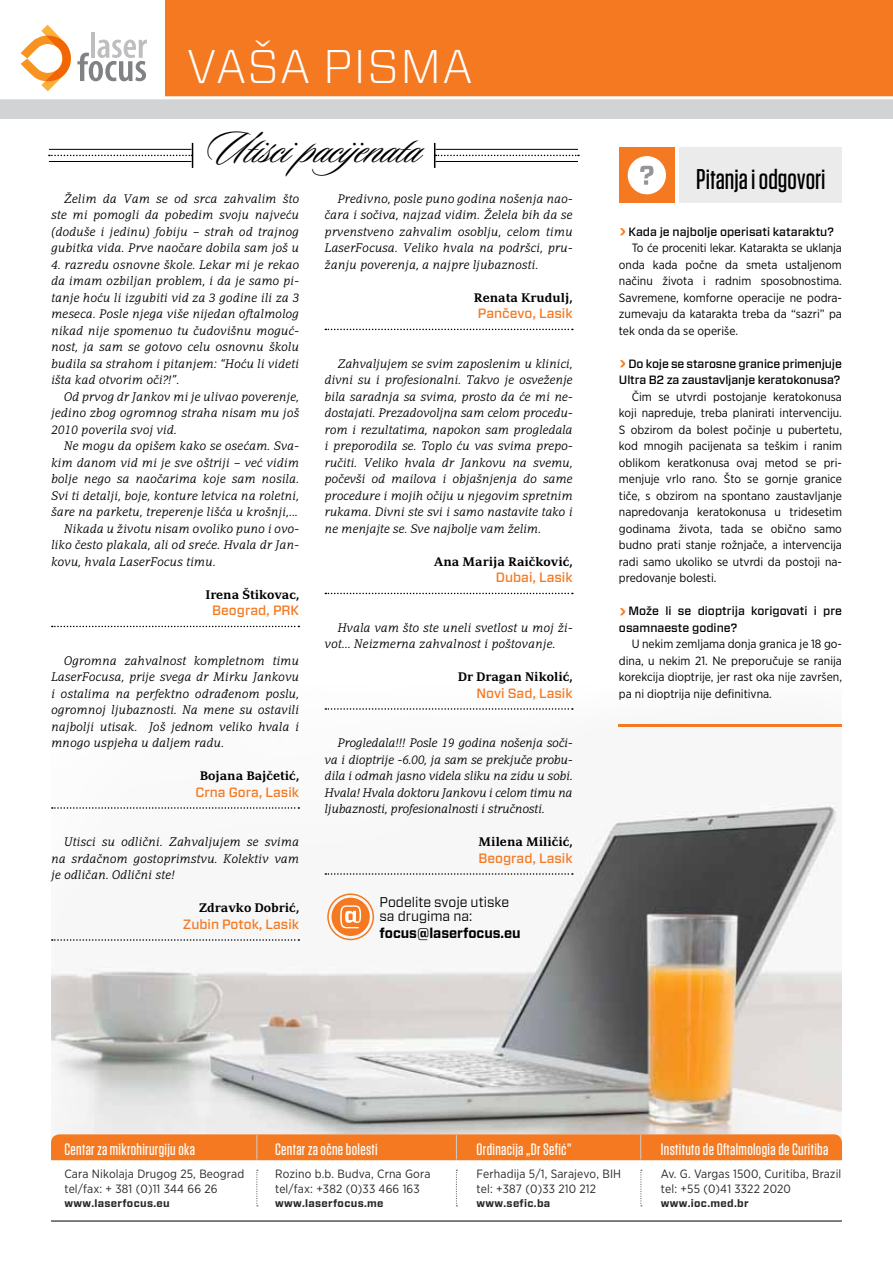
<style>
.page{position:relative;width:893px;height:1263px;background:#fff}
.page>*{position:absolute;margin:0;border:0;box-sizing:border-box;transform-origin:0 0}
.t1{font:48px "Sloop Script One";color:#000}
.t2{font:300 47.1px "Vitesse Sans";letter-spacing:.02em;color:#fff}
.t3{font:500 28.5px "Tungsten";color:#000}
.t4{font:500 16.5px "Tungsten";letter-spacing:.02em;color:#fff}
.t5{font:13.95px/14px "Vitesse Sans";color:#000;scale:.96 1}
.t6{font:700 13.95px "Vitesse Sans";color:#000;scale:.96 1}
.t7{font:500 13.5px "Vitesse Sans";color:#f47921}
.t8{font:italic 300 12px/16.5px "PF Adamant Pro";color:#000;text-align:justify}
.t9{font:12px/16.5px "Gotham Narrow";color:#000;text-align:justify}
.t10{font:12px/15px "Gotham Narrow";letter-spacing:.01em;color:#292829}
.t11{font:500 12px/16.5px "Vitesse Sans";letter-spacing:-.005em;color:#000}
.t12{font:700 12px "PF Adamant Pro";color:#000}
.t13{font:700 10.5px "Vitesse Sans";letter-spacing:.03em;color:#292829}
.s1{font-size:19.5px;color:#f47921}
</style>
<div class="page">
<img style="left:51px;top:708px;width:791px;height:426px">
<svg style="left:52px;top:626px;width:247px;height:1px"></svg>
<svg style="left:52px;top:807px;width:247px;height:2px"></svg>
<svg style="left:52px;top:939px;width:247px;height:2px"></svg>
<svg style="left:325px;top:329px;width:248px;height:1px"></svg>
<svg style="left:325px;top:593px;width:248px;height:1px"></svg>
<svg style="left:325px;top:708px;width:248px;height:2px"></svg>
<svg style="left:325px;top:873px;width:248px;height:2px"></svg>
<div style="left:680px;top:147px;width:162px;height:56px;background:#ebebec"></div>
<div style="left:619px;top:147px;width:56px;height:56px;background:#f47921"></div>
<div style="left:628px;top:156px;width:38px;height:38px;background:#fff;border-radius:50%"></div>
<svg style="left:640px;top:166px;width:13px;height:19px"></svg>
<hr style="left:619px;top:724px;width:223px;height:3px;background:#f47921">
<div style="left:331px;top:898px;width:39px;height:38px;background:#f47921;border-radius:50%"></div>
<svg style="left:340px;top:905px;width:21px;height:23px"></svg>
<div style="left:327px;top:893px;width:47px;height:47px;border:2px solid #f47921;border-radius:50%"></div>
<svg style="left:49px;top:143px;width:144px;height:25px"></svg>
<svg style="left:434px;top:143px;width:145px;height:25px"></svg>
<div style="left:0;top:99px;width:893px;height:20px;background:#d1d3d4"></div>
<div style="left:0;top:0;width:893px;height:99px;background:#f47921"></div>
<div style="left:0;top:0;width:164px;height:99px;background:#fff"></div>
<hr style="left:0;top:96px;width:893px;height:3px;background:#fff">
<svg style="left:21px;top:25px;width:50px;height:66px"></svg>
<hr style="left:91px;top:32px;width:4px;height:26px;background:#bcbec0">
<svg style="left:77px;top:40px;width:70px;height:41px"></svg>
<svg style="left:256px;top:1170px;width:2px;height:36px"></svg>
<svg style="left:640px;top:1170px;width:2px;height:36px"></svg>
<svg style="left:456px;top:1170px;width:1px;height:36px"></svg>
<div style="left:51px;top:1134px;width:791px;height:26px;background:#f47920"></div>
<hr style="left:51px;top:1220px;width:791px;height:1px;background:#000">
<h2 class="t2" style="left:187px;top:34px;width:287px">VAŠA PISMA</h2>
<h1 class="t1" style="left:206px;top:124px;width:217px">Utisci pacijenata</h1>
<p class="t8" style="left:51px;top:190px;width:250px;text-indent:13px">Želim da Vam se od srca zahvalim što ste mi pomogli da pobedim svoju najveću (doduše i jedinu) fobiju – strah od trajnog gubitka vida. Prve naočare dobila sam još u</p>
<p class="t8" style="left:51px;top:256px;width:250px">4. razredu osnovne škole. Lekar mi je rekao da imam ozbiljan problem, i da je samo pi&shy;tanje hoću li izgubiti vid za 3 godine ili za 3 meseca. Posle njega više nijedan oftalmolog nikad nije spomenuo tu čudovišnu moguć&shy;nost, ja sam se gotovo celu osnovnu školu budila sa strahom i pitanjem: “Hoću li videti išta kad otvorim oči?!”.</p>
<p class="t8" style="left:51px;top:388px;width:250px;text-indent:13px">Od prvog dr Jankov mi je ulivao poverenje, jedino zbog ogromnog straha nisam mu još 2010 poverila svoj vid.</p>
<p class="t8" style="left:64px;top:438px;width:237px">Ne mogu da opišem kako se osećam. Sva-</p>
<p class="t8" style="left:51px;top:454px;width:249px">kim danom vid mi je sve oštriji – već vidim</p>
<p class="t8" style="left:51px;top:471px;width:250px">bolje nego sa naočarima koje sam nosila.</p>
<p class="t8" style="left:51px;top:487px;width:250px">Svi ti detalji, boje, konture letvica na roletni,</p>
<p class="t8" style="left:51px;top:504px;width:248px">šare na parketu, treperenje lišća u krošnji,...</p>
<p class="t8" style="left:64px;top:520px;width:237px">Nikada u životu nisam ovoliko puno i ovo-</p>
<p class="t8" style="left:51px;top:537px;width:250px">liko često plakala, ali od sreće. Hvala dr Jan-</p>
<p class="t8" style="left:51px;top:553px;width:166px">kovu, hvala LaserFocus timu.</p>
<p class="t12" style="left:205px;top:587px;width:95px">Irena Štikovac,</p>
<p class="t7" style="left:212px;top:601px;width:88px">Beograd, PRK</p>
<p class="t8" style="left:51px;top:652px;width:250px;text-indent:13px">Ogromna zahvalnost kompletnom timu LaserFocusa, prije svega dr Mirku Jankovu i ostalima na perfektno odrađenom poslu, ogromnoj ljubaznosti. Na mene su ostavili najbolji utisak. Još jednom veliko hvala i mnogo uspjeha u daljem radu.</p>
<p class="t12" style="left:200px;top:768px;width:101px">Bojana Bajčetić,</p>
<p class="t7" style="left:195px;top:783px;width:105px">Crna Gora, Lasik</p>
<p class="t8" style="left:51px;top:834px;width:250px;text-indent:13px">Utisci su odlični. Zahvaljujem se svima na srdačnom gostoprimstvu. Kolektiv vam je odličan. Odlični ste!</p>
<p class="t12" style="left:199px;top:900px;width:101px">Zdravko Dobrić,</p>
<p class="t7" style="left:183px;top:915px;width:118px">Zubin Potok, Lasik</p>
<p class="t8" style="left:325px;top:190px;width:250px;text-indent:13px">Predivno, posle puno godina nošenja nao&shy;čara i sočiva, najzad vidim. Želela bih da se prvenstveno zahvalim osoblju, celom timu LaserFocusa. Veliko hvala na podršci, pru&shy;žanju poverenja, a najpre ljubaznosti.</p>
<p class="t12" style="left:474px;top:290px;width:100px">Renata Krudulj,</p>
<p class="t7" style="left:478px;top:304px;width:96px">Pančevo, Lasik</p>
<p class="t8" style="left:325px;top:355px;width:250px;text-indent:13px">Zahvaljujem se svim zaposlenim u klinici, divni su i profesionalni. Takvo je osveženje bila saradnja sa svima, prosto da će mi ne&shy;dostajati. Prezadovoljna sam celom procedu&shy;rom i rezultatima, napokon sam progledala i preporodila se. Toplo ću vas svima prepo&shy;ručiti. Veliko hvala dr Jankovu na svemu, počevši od mailova i objašnjenja do same procedure i mojih očiju u njegovim spretnim rukama. Divni ste svi i samo nastavite tako i ne menjajte se. Sve najbolje vam želim.</p>
<p class="t12" style="left:434px;top:554px;width:140px">Ana Marija Raičković,</p>
<p class="t7" style="left:496px;top:568px;width:78px">Dubai, Lasik</p>
<p class="t8" style="left:325px;top:619px;width:250px;text-indent:13px">Hvala vam što ste uneli svetlost u moj ži&shy;vot... Neizmerna zahvalnost i poštovanje.</p>
<p class="t12" style="left:458px;top:669px;width:116px">Dr Dragan Nikolić,</p>
<p class="t7" style="left:477px;top:684px;width:98px">Novi Sad, Lasik</p>
<p class="t8" style="left:325px;top:735px;width:250px;text-indent:13px">Progledala!!! Posle 19 godina nošenja soči&shy;va i dioptrije -6.00, ja sam se prekjuče probu&shy;dila i odmah jasno videla sliku na zidu u sobi.<br>Hvala! Hvala doktoru Jankovu i celom timu na ljubaznosti, profesionalnosti i stručnosti.</p>
<p class="t12" style="left:479px;top:834px;width:96px">Milena Miličić,</p>
<p class="t7" style="left:478px;top:849px;width:96px">Beograd, Lasik</p>
<p class="t5" style="left:379px;top:895px;width:137px">Podelite svoje utiske sa drugima na:</p>
<p class="t6" style="left:379px;top:923px;width:149px">focus@laserfocus.eu</p>
<h3 class="t3" style="left:696px;top:164px;width:131px">Pitanja i odgovori</h3>
<p class="t11" style="left:619px;top:223px;width:217px"><span class="s1">›</span> Kada je najbolje operisati kataraktu?</p>
<p class="t9" style="left:619px;top:239px;width:225px;text-indent:13px">To će proceniti lekar. Katarakta se uklanja onda kada počne da smeta ustaljenom načinu života i radnim sposobnostima.<br>Savremene, komforne operacije ne podra&shy;zumevaju da katarakta treba da “sazri” pa tek onda da se operiše.</p>
<p class="t11" style="left:619px;top:355px;width:225px"><span class="s1">›</span> Do koje se starosne granice primenjuje<br>Ultra B2 za zaustavljanje keratokonusa?</p>
<p class="t9" style="left:619px;top:388px;width:225px;text-indent:13px">Čim se utvrdi postojanje keratokonusa koji napreduje, treba planirati intervenciju.<br>S obzirom da bolest počinje u pubertetu, kod mnogih pacijenata sa teškim i ranim oblikom keratkonusa ovaj metod se pri&shy;menjuje vrlo rano. Što se gornje granice tiče, s obzirom na spontano zaustavljanje napredovanja keratokonusa u tridesetim godinama života, tada se obično samo budno prati stanje rožnjače, a intervencija radi samo ukoliko se utvrdi da postoji na&shy;predovanje bolesti.</p>
<p class="t11" style="left:619px;top:603px;width:225px"><span class="s1">›</span> Može li se dioptrija korigovati i pre osamnaeste godine?</p>
<p class="t9" style="left:619px;top:635px;width:225px;text-indent:13px">U nekim zemljama donja granica je 18 go&shy;dina, u nekim 21. Ne preporučuje se ranija korekcija dioptrije, jer rast oka nije završen, pa ni dioptrija nije definitivna.</p>
<h3 class="t4" style="left:64px;top:1140px;width:132px">Centar za mikrohirurgiju oka</h3>
<p class="t10" style="left:64px;top:1166px;width:181px">Cara Nikolaja Drugog 25, Beograd tel/fax: + 381 (0)11 344 66 26</p>
<p class="t13" style="left:64px;top:1196px;width:107px">www.laserfocus.eu</p>
<h3 class="t4" style="left:275px;top:1140px;width:104px">Centar za očne bolesti</h3>
<p class="t10" style="left:275px;top:1166px;width:157px">Rozino b.b. Budva, Crna Gora tel/fax: +382 (0)33 466 163</p>
<p class="t13" style="left:275px;top:1196px;width:110px">www.laserfocus.me</p>
<h3 class="t4" style="left:477px;top:1140px;width:96px">Ordinacija „Dr Sefić”</h3>
<p class="t10" style="left:477px;top:1166px;width:146px">Ferhadija 5/1, Sarajevo, BIH tel: +387 (0)33 210 212</p>
<p class="t13" style="left:477px;top:1196px;width:75px">www.sefic.ba</p>
<h3 class="t4" style="left:661px;top:1140px;width:169px">Instituto de Oftalmologia de Curitiba</h3>
<p class="t10" style="left:661px;top:1166px;width:182px">Av. G. Vargas 1500, Curitiba, Brazil tel: +55 (0)41 3322 2020</p>
<p class="t13" style="left:661px;top:1196px;width:89px">www.ioc.med.br</p>
</div>
